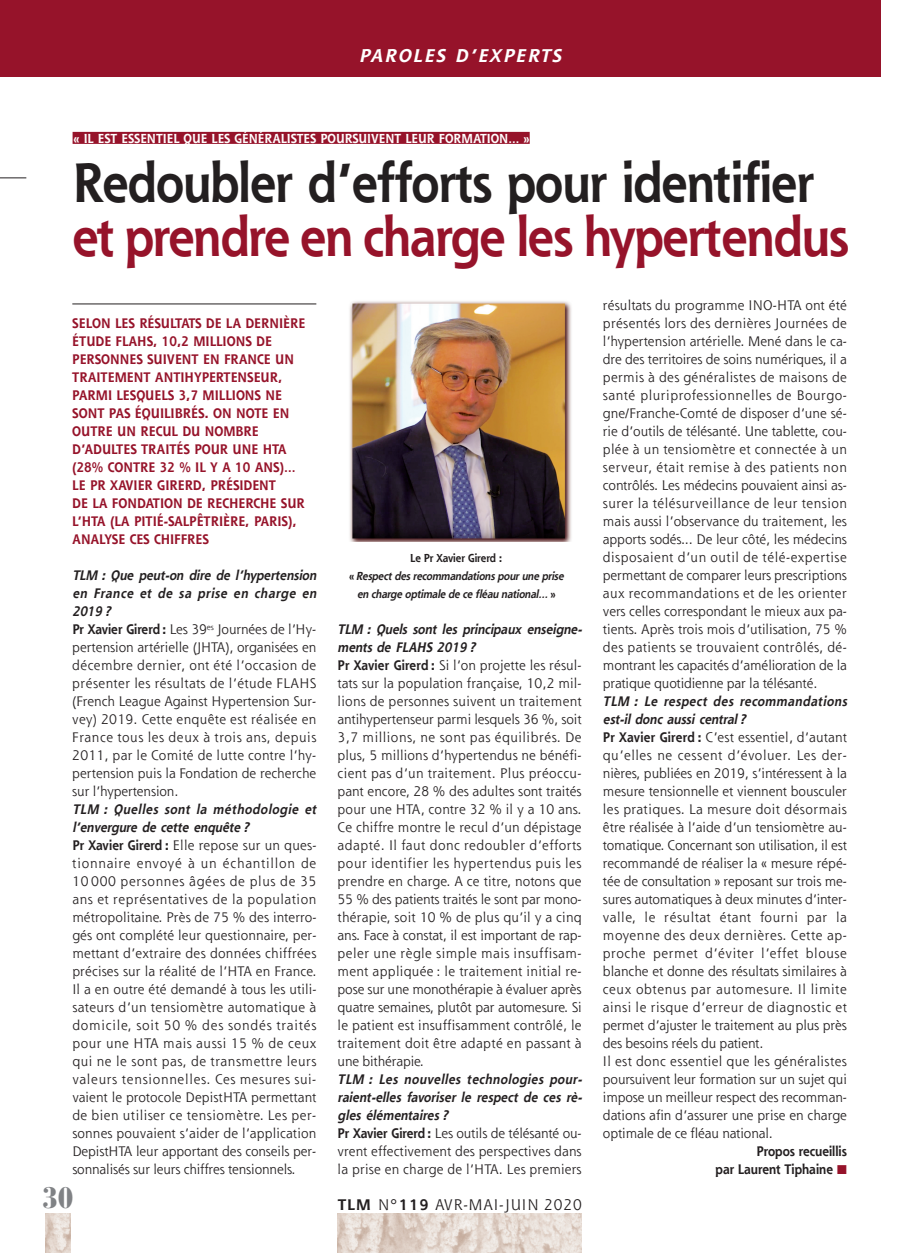
<style>
.page{position:relative;width:902px;height:1255px;background:#fff}
.page>*{position:absolute;margin:0;border:0;box-sizing:border-box;transform-origin:0 0}
.t1{font:700 54px "Shannon";letter-spacing:-.02em;color:#231f20;scale:.88 1}
.t2{font:700 54px "Shannon";letter-spacing:-.025em;color:#96132a;scale:.88 1}
.t3{font:900 condensed 30px "Bauer Bodoni";color:#808285}
.t4{font:italic 700 18px "Shannon";letter-spacing:.09em;color:#fff}
.t5{font:15px "Shannon";letter-spacing:.065em;color:#231f20}
.t6{font:13.5px/18px "Shannon";letter-spacing:.01em;color:#231f20}
.t7{font:700 13.5px/18px "Shannon";color:#96132a;scale:.92 1}
.t8{font:700 13.5px/18px "Shannon";color:#231f20;text-align:right;scale:.9 1}
.t9{font:700 12.75px "Shannon";color:#fff;scale:.93 1}
.t10{font:italic 700 11.25px/18px "Shannon";color:#231f20;text-align:center;scale:.9 1}
.s1{font-weight:700;font-style:italic}
.s2{font-weight:700}
.s3{font-style:normal}
.s4{color:#96132a}
</style>
<div class="page">
<img style="left:45px;top:1213px;width:26px;height:38px">
<img style="left:337px;top:1213px;width:244px;height:38px">
<div style="left:0;top:0;width:880px;height:77px;background:#96132a"></div>
<div style="left:73px;top:132px;width:456px;height:12px;background:#96132a"></div>
<hr style="left:72px;top:303px;width:244px;height:1px;background:#231f20">
<img style="left:349px;top:301px;width:223px;height:241px">
<svg style="left:0;top:177px;width:26px;height:1px"></svg>
<h3 class="t4" style="left:358px;top:49px;width:207px">PAROLES D’EXPERTS</h3>
<p class="t9" style="left:73px;top:134px;width:492px">« IL EST ESSENTIEL QUE LES GÉNÉRALISTES POURSUIVENT LEUR FORMATION… »</p>
<h1 class="t1" style="left:73px;top:163px;width:844px">Redoubler d’efforts pour identifier</h1>
<h1 class="t2" style="left:73px;top:217px;width:883px">et prendre en charge les hypertendus</h1>
<p class="t7" style="left:72px;top:315px;width:255px">SELON LES RÉSULTATS DE LA DERNIÈRE<br>ÉTUDE FLAHS, 10,2 MILLIONS DE<br>PERSONNES SUIVENT EN FRANCE UN<br>TRAITEMENT ANTIHYPERTENSEUR,<br>PARMI LESQUELS 3,7 MILLIONS NE<br>SONT PAS ÉQUILIBRÉS. ON NOTE EN<br>OUTRE UN RECUL DU NOMBRE<br>D’ADULTES TRAITÉS POUR UNE HTA (28% CONTRE 32 % IL Y A 10 ANS)…<br>LE PR XAVIER GIRERD, PRÉSIDENT<br>DE LA FONDATION DE RECHERCHE SUR<br>L’HTA (LA PITIÉ-SALPÊTRIÈRE, PARIS),<br>ANALYSE CES CHIFFRES</p>
<p class="t6" style="left:72px;top:567px;width:248px"><span class="s1">TLM : Que peut-on dire de l’hypertension en France et de sa prise en charge en 2019 ?<br></span><span class="s2">Pr Xavier Girerd :</span> Les 39<sup>es</sup> Journées de l’Hy&shy;pertension artérielle (JHTA), organisées en décembre dernier, ont été l’occasion de présenter les résultats de l’étude FLAHS (French League Against Hypertension Sur&shy;vey) 2019. Cette enquête est réalisée en France tous les deux à trois ans, depuis 2011, par le Comité de lutte contre l’hy&shy;pertension puis la Fondation de recherche sur l’hypertension.</p>
<p class="t6" style="left:72px;top:801px;width:248px"><span class="s1">TLM : Quelles sont la méthodologie et l’envergure de cette enquête ?<br></span><span class="s2">Pr Xavier Girerd :</span> Elle repose sur un ques&shy;tionnaire envoyé à un échantillon de 10 000 personnes âgées de plus de 35 ans et représentatives de la population métropolitaine. Près de 75 % des interro&shy;gés ont complété leur questionnaire, per&shy;mettant d’extraire des données chiffrées précises sur la réalité de l’HTA en France.<br>Il a en outre été demandé à tous les utili&shy;sateurs d’un tensiomètre automatique à domicile, soit 50 % des sondés traités pour une HTA mais aussi 15 % de ceux qui ne le sont pas, de transmettre leurs valeurs tensionnelles. Ces mesures sui&shy;vaient le protocole DepistHTA permettant de bien utiliser ce tensiomètre. Les per&shy;sonnes pouvaient s’aider de l’application DepistHTA leur apportant des conseils per&shy;sonnalisés sur leurs chiffres tensionnels.</p>
<p class="t10" style="left:349px;top:550px;width:242px"><span class="s3">Le Pr Xavier Girerd :<br>«</span> Respect des recommandations pour une prise en charge optimale de ce fléau national… <span class="s3">»</span></p>
<p class="t6" style="left:337px;top:621px;width:248px"><span class="s1">TLM : Quels sont les principaux enseigne&shy;ments de FLAHS 2019 ?<br></span><span class="s2">Pr Xavier Girerd :</span> Si l’on projette les résul&shy;tats sur la population française, 10,2 mil&shy;lions de personnes suivent un traitement antihypertenseur parmi lesquels 36 %, soit 3,7 millions, ne sont pas équilibrés. De plus, 5 millions d’hypertendus ne bénéfi&shy;cient pas d’un traitement. Plus préoccu&shy;pant encore, 28 % des adultes sont traités pour une HTA, contre 32 % il y a 10 ans.<br>Ce chiffre montre le recul d’un dépistage adapté. Il faut donc redoubler d’efforts pour identifier les hypertendus puis les prendre en charge. A ce titre, notons que 55 % des patients traités le sont par mono&shy;thérapie, soit 10 % de plus qu’il y a cinq ans. Face à constat, il est important de rap&shy;peler une règle simple mais insuffisam&shy;ment appliquée : le traitement initial re&shy;pose sur une monothérapie à évaluer après quatre semaines, plutôt par automesure. Si le patient est insuffisamment contrôlé, le traitement doit être adapté en passant à une bithérapie.</p>
<p class="t6" style="left:337px;top:1071px;width:248px"><span class="s1">TLM : Les nouvelles technologies pour&shy;raient-elles favoriser le respect de ces rè&shy;gles élémentaires ?<br></span><span class="s2">Pr Xavier Girerd :</span> Les outils de télésanté ou&shy;vrent effectivement des perspectives dans la prise en charge de l’HTA. Les premiers</p>
<h2 class="t3" style="left:42px;top:1186px;width:33px">30</h2>
<p class="t5" style="left:337px;top:1198px;width:245px"><span class="s2">TLM</span> N°<span class="s2">119</span> AVR-MAI-JUIN 2020</p>
<p class="t6" style="left:603px;top:297px;width:245px;text-align:justify">résultats du programme INO-HTA ont été présentés lors des dernières Journées de l’hypertension artérielle. Mené dans le ca&shy;dre des territoires de soins numériques, il a permis à des généralistes de maisons de santé pluriprofessionnelles de Bourgo&shy;gne/Franche-Comté de disposer d’une sé&shy;rie d’outils de télésanté. Une tablette, cou&shy;plée à un tensiomètre et connectée à un serveur, était remise à des patients non contrôlés. Les médecins pouvaient ainsi as&shy;surer la télésurveillance de leur tension mais aussi l’observance du traitement, les apports sodés... De leur côté, les médecins disposaient d’un outil de télé-expertise permettant de comparer leurs prescriptions aux recommandations et de les orienter vers celles correspondant le mieux aux pa&shy;tients. Après trois mois d’utilisation, 75 % des patients se trouvaient contrôlés, dé&shy;montrant les capacités d’amélioration de la pratique quotidienne par la télésanté.</p>
<p class="t6" style="left:603px;top:693px;width:248px"><span class="s1">TLM : Le respect des recommandations est-il donc aussi central ?<br></span><span class="s2">Pr Xavier Girerd :</span> C’est essentiel, d’autant qu’elles ne cessent d’évoluer. Les der&shy;nières, publiées en 2019, s’intéressent à la mesure tensionnelle et viennent bousculer les pratiques. La mesure doit désormais être réalisée à l’aide d’un tensiomètre au&shy;tomatique. Concernant son utilisation, il est recommandé de réaliser la « mesure répé&shy;tée de consultation » reposant sur trois me&shy;sures automatiques à deux minutes d’inter&shy;valle, le résultat étant fourni par la moyenne des deux dernières. Cette ap&shy;proche permet d’éviter l’effet blouse blanche et donne des résultats similaires à ceux obtenus par automesure. Il limite ainsi le risque d’erreur de diagnostic et permet d’ajuster le traitement au plus près des besoins réels du patient.<br>Il est donc essentiel que les généralistes poursuivent leur formation sur un sujet qui impose un meilleur respect des recomman&shy;dations afin d’assurer une prise en charge optimale de ce fléau national.</p>
<p class="t8" style="left:715px;top:1143px;width:147px">Propos recueillis<br>par Laurent Tiphaine <span class="s4">■</span></p>
</div>
